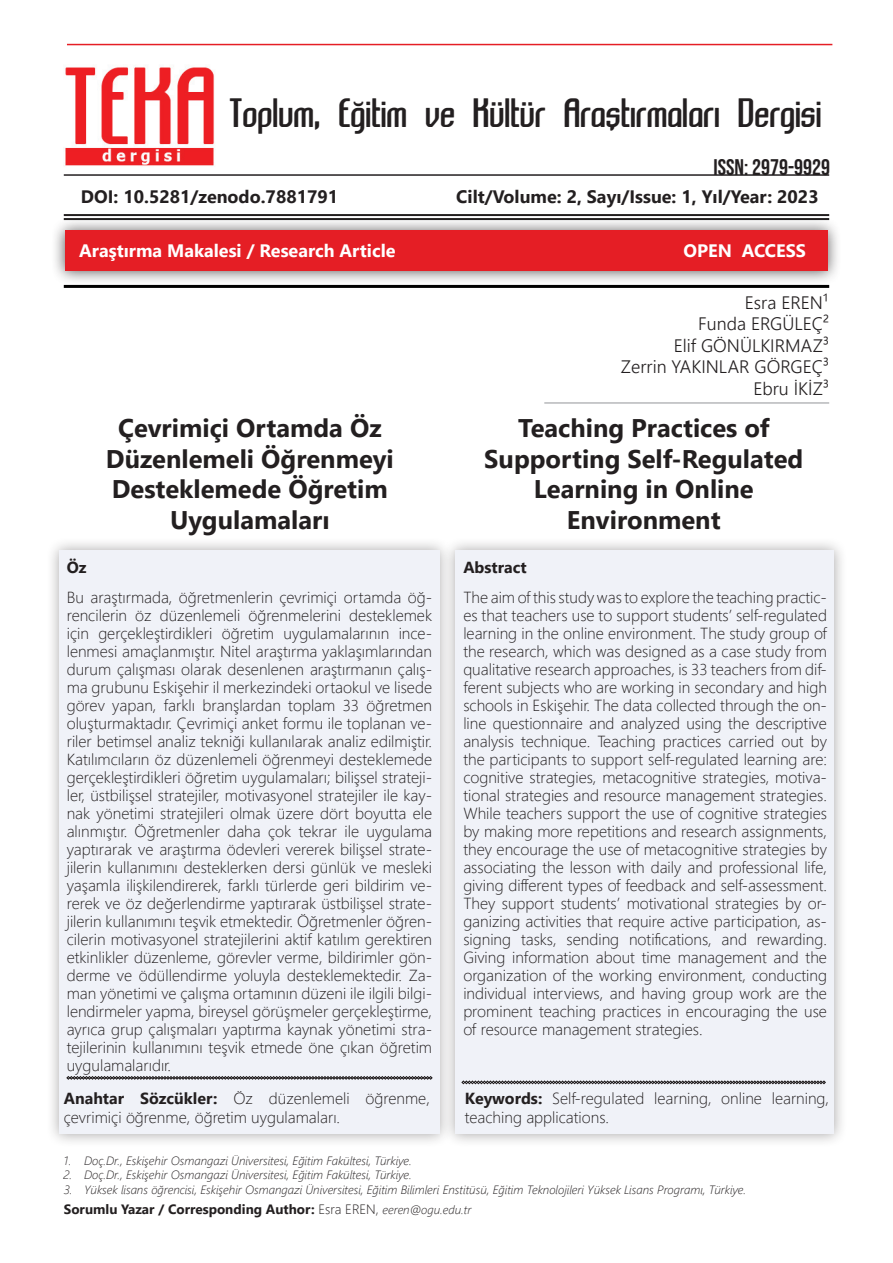
<style>
.page{position:relative;width:893px;height:1263px;background:#fff}
.page>*{position:absolute;margin:0;border:0;box-sizing:border-box;transform-origin:0 0}
.t1{font:36px "CC Sentinel";color:#231f20}
.t2{font:700 25.5px/30.6px "Segoe UI";color:#231f20;text-align:center}
.t3{font:22.5px "Bebas Neue";color:#231f20}
.t4{font:300 18px/21.6px "Segoe UI";color:#231f20;text-align:right}
.t5{font:700 18px "Segoe UI";color:#231f20}
.t6{font:700 18px "Segoe UI";color:#fff}
.t7{font:300 16.05px/18px "Segoe UI";color:#231f20;text-align:justify}
.t8{font:700 16.05px "Segoe UI";color:#231f20}
.t9{font:700 13.5px "Segoe UI";color:#231f20}
.t10{font:italic 300 12px "Segoe UI";color:#231f20}
.s1{font-weight:700}
.s2{font-weight:300}
.s3{font-weight:300;font-style:italic;font-size:12px}
</style>
<div class="page">
<img style="left:65px;top:43px;width:173px;height:123px">
<div style="left:441px;top:537px;width:406px;height:611px;background:#231f20;opacity:.4"></div>
<div style="left:455px;top:550px;width:379px;height:584px;background:#f0f2f8"></div>
<div style="left:45px;top:537px;width:408px;height:611px;background:#231f20;opacity:.4"></div>
<div style="left:59px;top:550px;width:381px;height:584px;background:#f0f2f8"></div>
<hr style="left:64px;top:214px;width:765px;height:2px;background:#231f20">
<hr style="left:64px;top:174px;width:765px;height:2px;background:#231f20">
<div style="left:51px;top:216px;width:791px;height:69px;background:#231f20;opacity:.75"></div>
<div style="left:65px;top:231px;width:763px;height:40px;background:#e51e25"></div>
<hr style="left:64px;top:285px;width:765px;height:3px;background:#000">
<svg style="left:67px;top:1076px;width:365px;height:3px"></svg>
<svg style="left:462px;top:1081px;width:364px;height:3px"></svg>
<hr style="left:67px;top:44px;width:765px;height:1px;background:#e51e25">
<hr style="left:544px;top:403px;width:285px;height:1px;background:#939598">
<h1 class="t1" style="left:230px;top:90px;width:594px">Toplum, Eğitim ve Kültür Araştırmaları Dergisi</h1>
<h3 class="t3" style="left:714px;top:155px;width:118px">ISSN: 2979-9929</h3>
<p class="t5" style="left:81px;top:180px;width:259px">DOI: 10.5281/zenodo.7881791</p>
<p class="t5" style="left:456px;top:179px;width:364px">Cilt/Volume: 2, Sayı/Issue: 1, Yıl/Year: 2023</p>
<p class="t6" style="left:79px;top:234px;width:318px">Araştırma Makalesi / Research Article</p>
<p class="t6" style="left:683px;top:234px;width:124px">OPEN ACCESS</p>
<h2 class="t2" style="left:106px;top:411px;width:289px">Çevrimiçi Ortamda Öz<br>Düzenlemeli Öğrenmeyi<br>Desteklemede Öğretim<br>Uygulamaları</h2>
<p class="t8" style="left:67px;top:552px;width:21px">Öz</p>
<p class="t7" style="left:67px;top:587px;width:367px">Bu araştırmada, öğretmenlerin çevrimiçi ortamda öğ&shy;rencilerin öz düzenlemeli öğrenmelerini desteklemek için gerçekleştirdikleri öğretim uygulamalarının ince&shy;lenmesi amaçlanmıştır. Nitel araştırma yaklaşımlarından durum çalışması olarak desenlenen araştırmanın çalış&shy;ma grubunu Eskişehir il merkezindeki ortaokul ve lisede görev yapan, farklı branşlardan toplam 33 öğretmen oluşturmaktadır. Çevrimiçi anket formu ile toplanan ve&shy;riler betimsel analiz tekniği kullanılarak analiz edilmiştir.<br>Katılımcıların öz düzenlemeli öğrenmeyi desteklemede gerçekleştirdikleri öğretim uygulamaları; bilişsel strateji&shy;ler, üstbilişsel stratejiler, motivasyonel stratejiler ile kay&shy;nak yönetimi stratejileri olmak üzere dört boyutta ele alınmıştır. Öğretmenler daha çok tekrar ile uygulama yaptırarak ve araştırma ödevleri vererek bilişsel strate&shy;jilerin kullanımını desteklerken dersi günlük ve mesleki yaşamla ilişkilendirerek, farklı türlerde geri bildirim ve&shy;rerek ve öz değerlendirme yaptırarak üstbilişsel strate&shy;jilerin kullanımını teşvik etmektedir. Öğretmenler öğren&shy;cilerin motivasyonel stratejilerini aktif katılım gerektiren etkinlikler düzenleme, görevler verme, bildirimler gön&shy;derme ve ödüllendirme yoluyla desteklemektedir. Za&shy;man yönetimi ve çalışma ortamının düzeni ile ilgili bilgi&shy;lendirmeler yapma, bireysel görüşmeler gerçekleştirme, ayrıca grup çalışmaları yaptırma kaynak yönetimi stra&shy;tejilerinin kullanımını teşvik etmede öne çıkan öğretim uygulamalarıdır.</p>
<p class="t7" style="left:64px;top:1087px;width:368px;line-height:19.2px"><span class="s1">Anahtar Sözcükler:</span> Öz düzenlemeli öğrenme, çevrimiçi öğrenme, öğretim uygulamaları.</p>
<p class="t4" style="left:621px;top:290px;width:210px">Esra EREN¹<br>Funda ERGÜLEÇ²<br>Elif GÖNÜLKIRMAZ³<br>Zerrin YAKINLAR GÖRGEÇ³<br>Ebru İKİZ³</p>
<h2 class="t2" style="left:484px;top:411px;width:321px">Teaching Practices of<br>Supporting Self-Regulated<br>Learning in Online<br>Environment</h2>
<p class="t8" style="left:463px;top:552px;width:65px">Abstract</p>
<p class="t7" style="left:463px;top:587px;width:365px">The aim of this study was to explore the teaching practic&shy;es that teachers use to support students’ self-regulated learning in the online environment. The study group of the research, which was designed as a case study from qualitative research approaches, is 33 teachers from dif&shy;ferent subjects who are working in secondary and high schools in Eskişehir. The data collected through the on&shy;line questionnaire and analyzed using the descriptive analysis technique. Teaching practices carried out by the participants to support self-regulated learning are: cognitive strategies, metacognitive strategies, motiva&shy;tional strategies and resource management strategies.<br>While teachers support the use of cognitive strategies by making more repetitions and research assignments, they encourage the use of metacognitive strategies by associating the lesson with daily and professional life, giving different types of feedback and self-assessment.<br>They support students’ motivational strategies by or&shy;ganizing activities that require active participation, as&shy;signing tasks, sending notifications, and rewarding.<br>Giving information about time management and the organization of the working environment, conducting individual interviews, and having group work are the prominent teaching practices in encouraging the use of resource management strategies.</p>
<p class="t7" style="left:465px;top:1087px;width:366px;line-height:19.2px"><span class="s1">Keywords:</span> Self-regulated learning, online learning, teaching applications.</p>
<p class="t10" style="left:64px;top:1149px;width:350px">1. Doç.Dr., Eskişehir Osmangazi Üniversitesi, Eğitim Fakültesi, Türkiye.</p>
<p class="t10" style="left:64px;top:1164px;width:350px">2. Doç.Dr., Eskişehir Osmangazi Üniversitesi, Eğitim Fakültesi, Türkiye.</p>
<p class="t10" style="left:64px;top:1178px;width:684px">3. Yüksek lisans öğrencisi, Eskişehir Osmangazi Üniversitesi, Eğitim Bilimleri Enstitüsü, Eğitim Teknolojileri Yüksek Lisans Programı, Türkiye.</p>
<p class="t9" style="left:64px;top:1197px;width:409px">Sorumlu Yazar / Corresponding Author: <span class="s2">Esra EREN,</span> <span class="s3">eeren@ogu.edu.tr</span></p>
</div>
